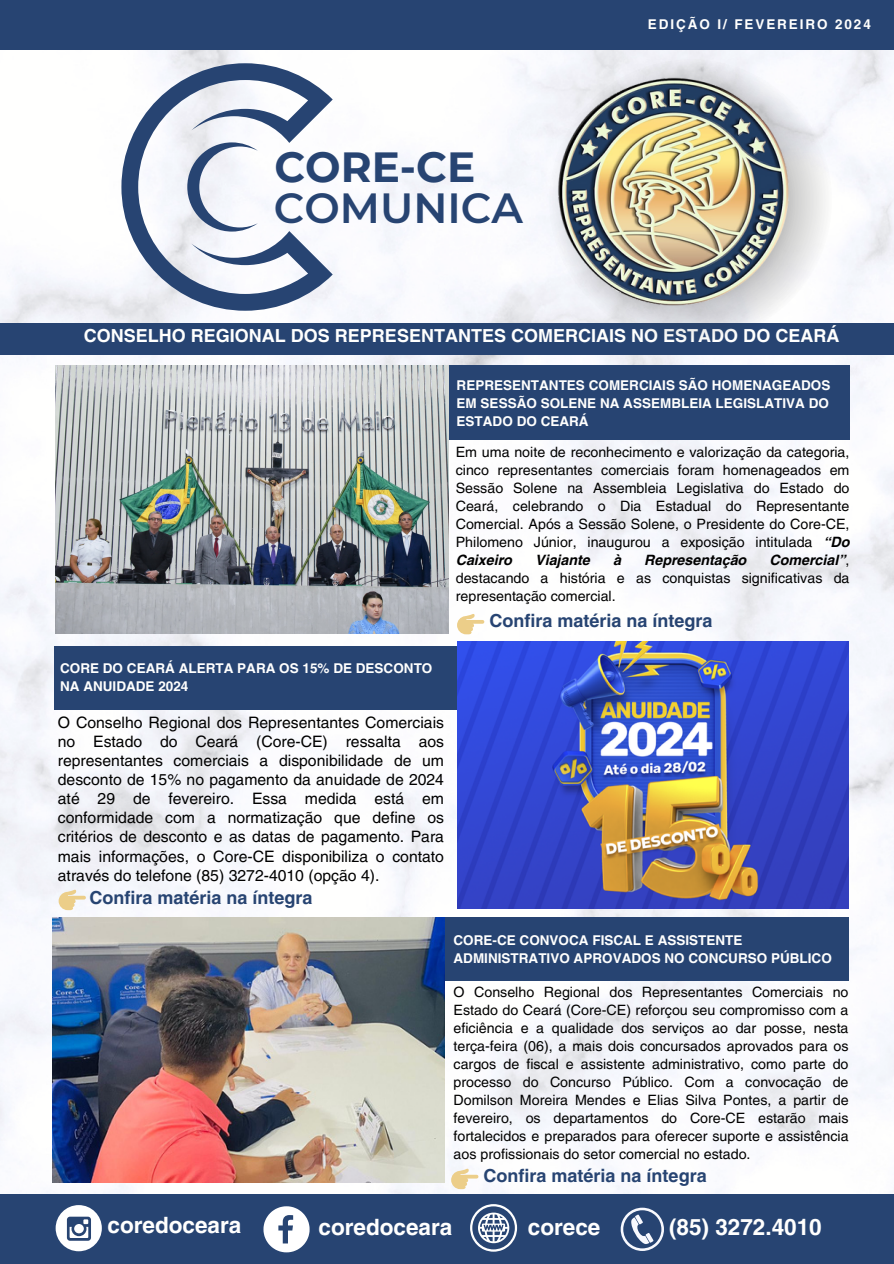
<style>
.page{position:relative;width:894px;height:1264px;background:#fff}
.page>*{position:absolute;margin:0;border:0;box-sizing:border-box;transform-origin:0 0}
.t1{font:600 42px "Montserrat";color:#274472}
.t2{font:700 42px "Montserrat";color:#274472}
.t3{font:700 22.5px "Helvetica LT Pro";color:#fffffe}
.t4{font:700 18px "Helvetica LT Pro";color:#274472}
.t5{font:700 18px "Helvetica LT Pro";color:#fffffe}
.t6{font:15.75px/19px "Helvetica LT Pro";color:#000;text-align:justify}
.t7{font:14.25px/18px "Helvetica LT Pro";color:#000;text-align:justify}
.t8{font:italic 700 14.25px "Helvetica LT Pro";color:#000}
.t9{font:700 13.5px/18px "Helvetica LT Pro";color:#fffffe}
.t10{font:700 13.5px "Helvetica LT Pro";letter-spacing:.14em;color:#fffffe}
.s1{font-weight:700;font-style:italic}
</style>
<div class="page">
<img style="left:0;top:50px;width:893px;height:1144px">
<div style="left:0;top:0;width:893px;height:50px;background:#274472"></div>
<div style="left:54px;top:646px;width:409px;height:63px;background:#274472"></div>
<img style="left:457px;top:641px;width:391px;height:267px">
<div style="left:441px;top:917px;width:407px;height:64px;background:#274472"></div>
<img style="left:52px;top:917px;width:392px;height:265px">
<div style="left:0;top:323px;width:893px;height:31px;background:#274472"></div>
<div style="left:415px;top:366px;width:434px;height:74px;background:#274472"></div>
<img style="left:56px;top:366px;width:392px;height:267px">
<svg style="left:59px;top:889px;width:27px;height:21px"></svg>
<svg style="left:451px;top:1168px;width:27px;height:21px"></svg>
<div style="left:0;top:1194px;width:893px;height:69px;background:#274472"></div>
<div style="left:56px;top:1205px;width:46px;height:46px;background:#fff;border-radius:50%"></div>
<svg style="left:67px;top:1216px;width:24px;height:24px"></svg>
<svg style="left:263px;top:1206px;width:46px;height:46px"></svg>
<svg style="left:470px;top:1204px;width:47px;height:47px"></svg>
<svg style="left:620px;top:1207px;width:43px;height:43px"></svg>
<svg style="left:121px;top:63px;width:211px;height:248px;fill:#f5f7fc"></svg>
<svg style="left:187px;top:142px;width:71px;height:89px"></svg>
<svg style="left:548px;top:59px;width:284px;height:264px"></svg>
<img style="left:557px;top:77px;width:232px;height:229px">
<svg style="left:457px;top:613px;width:27px;height:21px"></svg>
<p class="t2" style="left:274px;top:142px;width:202px">CORE-CE</p>
<p class="t1" style="left:274px;top:183px;width:250px">COMUNICA</p>
<h1 class="t10" style="left:647px;top:20px;width:224px">EDIÇÃO I/ FEVEREIRO 2024</h1>
<p class="t5" style="left:84px;top:329px;width:757px">CONSELHO REGIONAL DOS REPRESENTANTES COMERCIAIS NO ESTADO DO CEARÁ</p>
<h5 class="t9" style="left:456px;top:377px;width:375px;text-align:justify">REPRESENTANTES COMERCIAIS SÃO HOMENAGEADOS EM SESSÃO SOLENE NA ASSEMBLEIA LEGISLATIVA DO ESTADO DO CEARÁ</h5>
<p class="t7" style="left:455px;top:444px;width:395px">Em uma noite de reconhecimento e valorização da categoria, cinco representantes comerciais foram homenageados em Sessão Solene na Assembleia Legislativa do Estado do Ceará, celebrando o Dia Estadual do Representante Comercial. Após a Sessão Solene, o Presidente do Core-CE, Philomeno Júnior, inaugurou a exposição intitulada <span class="s1">“Do Caixeiro</span></p>
<p class="t8" style="left:535px;top:555px;width:56px">Viajante</p>
<p class="t8" style="left:613px;top:555px;width:9px">à</p>
<p class="t8" style="left:644px;top:555px;width:104px">Representação</p>
<p class="t7" style="left:455px;top:552px;width:395px;text-indent:313px"><span class="s1">Comercial”</span>, destacando a história e as conquistas significativas da representação comercial.</p>
<h4 class="t4" style="left:489px;top:614px;width:225px">Confira matéria na íntegra</h4>
<p class="t9" style="left:60px;top:660px;width:374px">CORE DO CEARÁ ALERTA PARA OS 15% DE DESCONTO<br>NA ANUIDADE 2024</p>
<p class="t6" style="left:58px;top:714px;width:387px">O Conselho Regional dos Representantes Comerciais no Estado do Ceará (Core-CE) ressalta aos representantes comerciais a disponibilidade de um desconto de 15% no pagamento da anuidade de 2024 até 29 de fevereiro. Essa medida está em conformidade com a normatização que define os critérios de desconto e as datas de pagamento. Para mais informações, o Core-CE disponibiliza o contato através do telefone (85) 3272-4010 (opção 4).</p>
<h5 class="t4" style="left:89px;top:891px;width:225px">Confira matéria na íntegra</h5>
<h1 class="t9" style="left:453px;top:932px;width:380px">CORE-CE CONVOCA FISCAL E ASSISTENTE<br>ADMINISTRATIVO APROVADOS NO CONCURSO PÚBLICO</h1>
<h3 class="t7" style="left:453px;top:984px;width:396px">O Conselho Regional dos Representantes Comerciais no Estado do Ceará (Core-CE) reforçou seu compromisso com a eficiência e a qualidade dos serviços ao dar posse, nesta terça-feira (06), a mais dois concursados aprovados para os cargos de fiscal e assistente administrativo, como parte do processo do Concurso Público. Com a convocação de Domilson Moreira Mendes e Elias Silva Pontes, a partir de fevereiro, os departamentos do Core-CE estarão mais fortalecidos e preparados para oferecer suporte e assistência aos profissionais do setor comercial no estado.</h3>
<p class="t4" style="left:483px;top:1169px;width:225px">Confira matéria na íntegra</p>
<h5 class="t3" style="left:107px;top:1216px;width:135px">coredoceara</h5>
<p class="t3" style="left:318px;top:1218px;width:135px">coredoceara</p>
<h4 class="t3" style="left:527px;top:1218px;width:74px">corece</h4>
<p class="t3" style="left:669px;top:1218px;width:154px">(85) 3272.4010</p>
</div>
